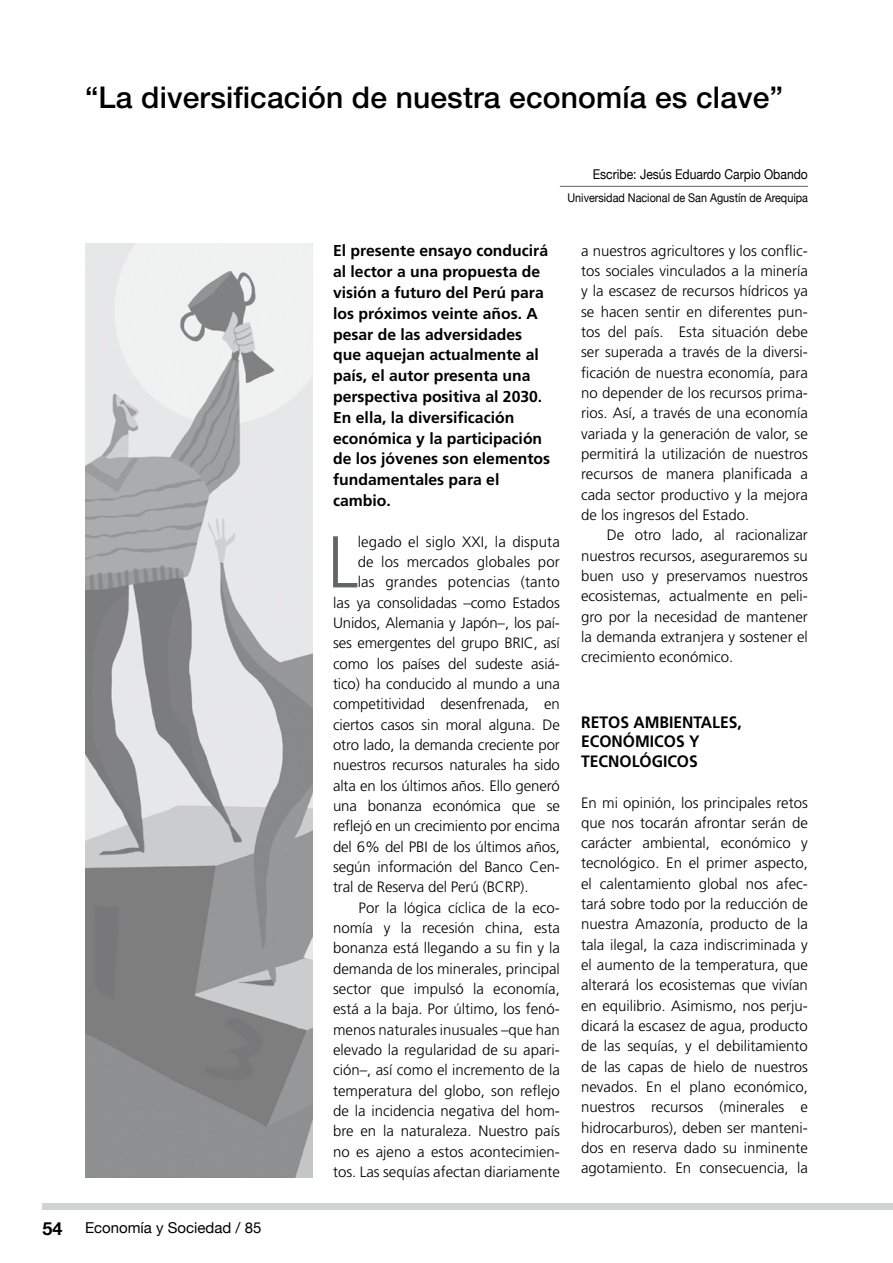
<style>
.page{position:relative;width:893px;height:1263px;background:#fff}
.page>*{position:absolute;margin:0;border:0;box-sizing:border-box;transform-origin:0 0}
.t1{font:300 73.2px "Frutiger";color:#636466;scale:.95 1}
.t2{font:500 30px "Helvetica Neue";letter-spacing:.005em;color:#000}
.t3{font:700 18px "Helvetica Neue";color:#000}
.t4{font:700 16.5px/19.5px "Frutiger";color:#000;scale:.95 1}
.t5{font:700 15.75px/20.9px "Frutiger";color:#000}
.t6{font:300 15px/20.2px "Frutiger";color:#000;text-align:justify}
.t7{font:15px "Helvetica Neue";color:#000}
.t8{font:13.5px "Helvetica Neue";color:#000;scale:.9 1}
.t9{font:12px "Helvetica Neue";color:#000;scale:.9 1}
</style>
<div class="page">
<div style="left:43px;top:1203px;width:850px;height:7px;background:#d1d3d4"></div>
<img style="left:85px;top:244px;width:228px;height:934px">
<hr style="left:560px;top:186px;width:248px;height:1px;background:#636466">
<h2 class="t2" style="left:85px;top:80px;width:699px">“La diversificación de nuestra economía es clave”</h2>
<p class="t8" style="left:593px;top:166px;width:241px">Escribe: Jesús Eduardo Carpio Obando</p>
<p class="t3" style="left:43px;top:1217px;width:22px">54</p>
<p class="t7" style="left:85px;top:1218px;width:178px">Economía y Sociedad / 85</p>
<p class="t9" style="left:567px;top:191px;width:269px">Universidad Nacional de San Agustín de Arequipa</p>
<p class="t5" style="left:333px;top:240px;width:219px">El presente ensayo conducirá al lector a una propuesta de visión a futuro del Perú para los próximos veinte años. A pesar de las adversidades que aquejan actualmente al país, el autor presenta una perspectiva positiva al 2030.<br>En ella, la diversificación económica y la participación de los jóvenes son elementos fundamentales para el cambio.</p>
<h1 class="t1" style="left:328px;top:521px;width:34px">L</h1>
<p class="t6" style="left:358px;top:531px;width:204px">legado el siglo XXI, la disputa</p>
<p class="t6" style="left:358px;top:552px;width:204px">de los mercados globales por</p>
<p class="t6" style="left:358px;top:572px;width:204px">las grandes potencias (tanto</p>
<p class="t6" style="left:333px;top:592px;width:228px">las ya consolidadas –como Estados</p>
<p class="t6" style="left:333px;top:613px;width:228px">Unidos, Alemania y Japón–, los paí-</p>
<p class="t6" style="left:333px;top:633px;width:228px">ses emergentes del grupo BRIC, así</p>
<p class="t6" style="left:333px;top:653px;width:228px">como los países del sudeste asiá-</p>
<p class="t6" style="left:333px;top:674px;width:228px">tico) ha conducido al mundo a una</p>
<p class="t6" style="left:333px;top:694px;width:228px">competitividad desenfrenada, en</p>
<p class="t6" style="left:333px;top:714px;width:228px">ciertos casos sin moral alguna. De</p>
<p class="t6" style="left:333px;top:735px;width:228px">otro lado, la demanda creciente por</p>
<p class="t6" style="left:333px;top:755px;width:228px">nuestros recursos naturales ha sido</p>
<p class="t6" style="left:333px;top:775px;width:228px">alta en los últimos años. Ello generó</p>
<p class="t6" style="left:333px;top:796px;width:228px">una bonanza económica que se</p>
<p class="t6" style="left:333px;top:816px;width:228px">reflejó en un crecimiento por encima</p>
<p class="t6" style="left:333px;top:836px;width:228px">del 6% del PBI de los últimos años,</p>
<p class="t6" style="left:333px;top:857px;width:228px">según información del Banco Cen-</p>
<p class="t6" style="left:333px;top:877px;width:197px">tral de Reserva del Perú (BCRP).</p>
<p class="t6" style="left:359px;top:897px;width:203px">Por la lógica cíclica de la eco-</p>
<p class="t6" style="left:333px;top:918px;width:228px">nomía y la recesión china, esta</p>
<p class="t6" style="left:333px;top:938px;width:228px">bonanza está llegando a su fin y la</p>
<p class="t6" style="left:333px;top:958px;width:228px">demanda de los minerales, principal</p>
<p class="t6" style="left:333px;top:979px;width:228px">sector que impulsó la economía,</p>
<p class="t6" style="left:333px;top:999px;width:228px">está a la baja. Por último, los fenó-</p>
<p class="t6" style="left:333px;top:1019px;width:228px">menos naturales inusuales –que han</p>
<p class="t6" style="left:333px;top:1039px;width:228px">elevado la regularidad de su apari-</p>
<p class="t6" style="left:333px;top:1060px;width:228px">ción–, así como el incremento de la</p>
<p class="t6" style="left:333px;top:1080px;width:228px">temperatura del globo, son reflejo</p>
<p class="t6" style="left:333px;top:1100px;width:228px">de la incidencia negativa del hom-</p>
<p class="t6" style="left:333px;top:1121px;width:228px">bre en la naturaleza. Nuestro país</p>
<p class="t6" style="left:333px;top:1141px;width:228px">no es ajeno a estos acontecimien-</p>
<p class="t6" style="left:333px;top:1161px;width:228px">tos. Las sequías afectan diariamente</p>
<p class="t6" style="left:581px;top:240px;width:228px">a nuestros agricultores y los conflic&shy;tos sociales vinculados a la minería y la escasez de recursos hídricos ya se hacen sentir en diferentes pun&shy;tos del país. Esta situación debe ser superada a través de la diversi&shy;ficación de nuestra economía, para no depender de los recursos prima&shy;rios. Así, a través de una economía variada y la generación de valor, se permitirá la utilización de nuestros recursos de manera planificada a cada sector productivo y la mejora de los ingresos del Estado.</p>
<p class="t6" style="left:581px;top:525px;width:228px;text-indent:26px">De otro lado, al racionalizar nuestros recursos, aseguraremos su buen uso y preservamos nuestros ecosistemas, actualmente en peli&shy;gro por la necesidad de mantener la demanda extranjera y sostener el crecimiento económico.</p>
<p class="t4" style="left:581px;top:712px;width:171px">Retos am bientales, económicos y tecnológicos</p>
<p class="t6" style="left:581px;top:792px;width:228px">En mi opinión, los principales retos que nos tocarán afrontar serán de carácter ambiental, económico y tecnológico. En el primer aspecto, el calentamiento global nos afec&shy;tará sobre todo por la reducción de nuestra Amazonía, producto de la tala ilegal, la caza indiscriminada y el aumento de la temperatura, que alterará los ecosistemas que vivían en equilibrio. Asimismo, nos perju&shy;dicará la escasez de agua, producto de las sequías, y el debilitamiento de las capas de hielo de nuestros nevados. En el plano económico, nuestros recursos (minerales e hidrocarburos), deben ser manteni&shy;dos en reserva dado su inminente agotamiento. En consecuencia, la</p>
</div>
